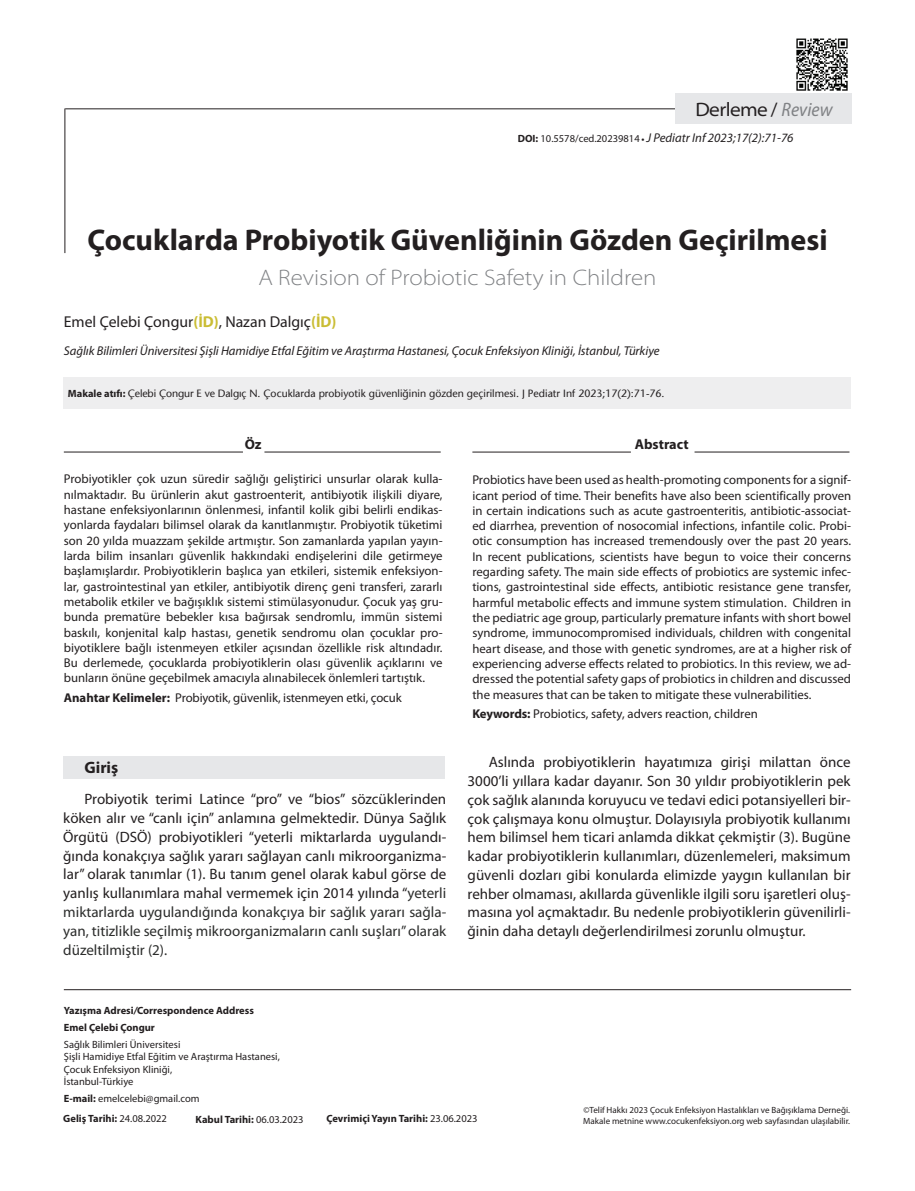
<style>
.page{position:relative;width:915px;height:1191px;background:#fff}
.page>*{position:absolute;margin:0;border:0;box-sizing:border-box;transform-origin:0 0}
.t1{font:700 30px "Myriad Pro";color:#231f20}
.t2{font:300 semi-expanded 22.5px "Myriad Pro";color:#808285}
.t3{font:semi-expanded 19.5px "Myriad Pro";letter-spacing:-.03em;color:#231f20}
.t4{font:700 16.5px "Myriad Pro";color:#231f20}
.t5{font:15.75px "Myriad Pro";color:#231f20}
.t6{font:15px/18.8px "Myriad Pro";color:#231f20;text-align:justify}
.t7{font:700 14.25px "Myriad Pro";color:#231f20}
.t8{font:12.75px/15.3px "Myriad Pro";color:#231f20;text-align:justify}
.t9{font:italic 12.75px "Myriad Pro";letter-spacing:-.005em;color:#231f20}
.t10{font:10.5px/12.6px "Myriad Pro";color:#231f20}
.t11{font:700 10.5px/16.8px "Myriad Pro";color:#231f20}
.t12{font:500 10.5px "Stone Sans Std";color:#231f20}
.t13{font:9px "Myriad Pro";color:#231f20}
.s1{font-stretch:normal}
.s2{font-style:italic;font-stretch:semi-condensed;color:#808285}
.s3{font-weight:700;font-style:normal;font-size:10.5px}
.s4{font-style:normal;font-size:10.5px}
.s5{font-weight:700;font-style:normal;font-size:9px}
.s6{font-weight:700;color:#cabd34}
.s7{font-family:"Myriad Pro";font-weight:700}
.s8{font-weight:700}
.s9{color:#2c2d2c}
.s10{font-style:italic}
.s11{font-weight:400}
</style>
<div class="page">
<img style="left:796px;top:38px;width:52px;height:53px">
<hr style="left:64px;top:989px;width:786px;height:1px;background:#231f20">
<hr style="left:64px;top:108px;width:1px;height:145px;background:#231f20">
<hr style="left:65px;top:108px;width:613px;height:1px;background:#231f20">
<div style="left:674px;top:94px;width:176px;height:30px;background:#e6e7e9"></div>
<hr style="left:64px;top:451px;width:179px;height:1px;background:#231f20">
<hr style="left:264px;top:451px;width:176px;height:1px;background:#231f20">
<hr style="left:472px;top:452px;width:158px;height:1px;background:#231f20">
<hr style="left:694px;top:451px;width:155px;height:1px;background:#231f20">
<div style="left:64px;top:377px;width:786px;height:32px;background:#eeeeef"></div>
<div style="left:63px;top:756px;width:381px;height:22px;background:#e6e7e9"></div>
<h3 class="t3" style="left:695px;top:99px;width:139px">Derleme <span class="s1">/</span> <span class="s2">Review</span></h3>
<p class="t9" style="left:517px;top:131px;width:277px"><span class="s3">DOI:</span> <span class="s4">10.5578/ced.20239814</span> <span class="s5">•</span> J Pediatr Inf 2023;17(2):71-76</p>
<h1 class="t1" style="left:87px;top:223px;width:741px">Çocuklarda Probiyotik Güvenliğinin Gözden Geçirilmesi</h1>
<h2 class="t2" style="left:258px;top:265px;width:399px">A Revision of Probiotic Safety in Children</h2>
<p class="t5" style="left:64px;top:313px;width:274px">Emel Çelebi Çongur<span class="s6">(İD)</span>, Nazan Dalgıç<span class="s6">(İD)</span></p>
<p class="t9" style="left:64px;top:344px;width:597px">Sağlık Bilimleri Üniversitesi Şişli Hamidiye Etfal Eğitim ve Araştırma Hastanesi, Çocuk Enfeksiyon Kliniği, İstanbul, Türkiye</p>
<p class="t12" style="left:68px;top:387px;width:598px"><span class="s7">Makale atıfı:</span> Çelebi Çongur E ve Dalgıç N. Çocuklarda probiyotik güvenliğinin gözden geçirilmesi. J Pediatr Inf 2023;17(2):71-76.</p>
<p class="t7" style="left:245px;top:436px;width:18px">Öz</p>
<p class="t8" style="left:64px;top:472px;width:380px">Probiyotikler çok uzun süredir sağlığı geliştirici unsurlar olarak kulla&shy;nılmaktadır. Bu ürünlerin akut gastroenterit, antibiyotik ilişkili diyare, hastane enfeksiyonlarının önlenmesi, infantil kolik gibi belirli endikas&shy;yonlarda faydaları bilimsel olarak da kanıtlanmıştır. Probiyotik tüketimi son 20 yılda muazzam şekilde artmıştır. Son zamanlarda yapılan yayın&shy;larda bilim insanları güvenlik hakkındaki endişelerini dile getirmeye başlamışlardır. Probiyotiklerin başlıca yan etkileri, sistemik enfeksiyon&shy;lar, gastrointestinal yan etkiler, antibiyotik direnç geni transferi, zararlı metabolik etkiler ve bağışıklık sistemi stimülasyonudur. Çocuk yaş gru&shy;bunda prematüre bebekler kısa bağırsak sendromlu, immün sistemi baskılı, konjenital kalp hastası, genetik sendromu olan çocuklar pro&shy;biyotiklere bağlı istenmeyen etkiler açısından özellikle risk altındadır.<br>Bu derlemede, çocuklarda probiyotiklerin olası güvenlik açıklarını ve bunların önüne geçebilmek amacıyla alınabilecek önlemleri tartıştık.</p>
<p class="t8" style="left:64px;top:690px;width:339px"><span class="s8">Anahtar Kelimeler:</span> Probiyotik, güvenlik, istenmeyen etki, çocuk</p>
<p class="t4" style="left:85px;top:758px;width:35px">Giriş</p>
<p class="t6" style="left:63px;top:790px;width:384px;text-indent:21px">Probiyotik terimi Latince “pro” ve “bios” sözcüklerinden köken alır ve “canlı için” anlamına gelmektedir. Dünya Sağlık Örgütü (DSÖ) probiyotikleri “yeterli miktarlarda uygulandı&shy;ğında konakçıya sağlık yararı sağlayan canlı mikroorganizma&shy;lar” olarak tanımlar (1). Bu tanım genel olarak kabul görse de yanlış kullanımlara mahal vermemek için 2014 yılında “<span class="s9">yeterli miktarlarda uygulandığında konakçıya bir sağlık yararı sağla&shy;yan, titizlikle seçilmiş mikroorganizmaların canlı suşları” olarak düzeltilmiştir (2).</span></p>
<p class="t11" style="left:64px;top:1002px;width:191px">Yazışma Adresi<span class="s10">/</span>Correspondence Address<br>Emel Çelebi Çongur</p>
<p class="t10" style="left:64px;top:1038px;width:217px">Sağlık Bilimleri Üniversitesi<br>Şişli Hamidiye Etfal Eğitim ve Araştırma Hastanesi,<br>Çocuk Enfeksiyon Kliniği,<br>İstanbul-Türkiye</p>
<p class="t10" style="left:64px;top:1092px;width:137px"><span class="s8">E-mail:</span> emelcelebi@gmail.com</p>
<p class="t7" style="left:634px;top:436px;width:55px">Abstract</p>
<p class="t8" style="left:472px;top:472px;width:380px">Probiotics have been used as health-promoting components for a signif&shy;icant period of time. Their benefits have also been scientifically proven in certain indications such as acute gastroenteritis, antibiotic-associat&shy;ed diarrhea, prevention of nosocomial infections, infantile colic. Probi&shy;otic consumption has increased tremendously over the past 20 years.<br>In recent publications, scientists have begun to voice their concerns regarding safety. The main side effects of probiotics are systemic infec&shy;tions, gastrointestinal side effects, antibiotic resistance gene transfer, harmful metabolic effects and immune system stimulation. Children in the pediatric age group, particularly premature infants with short bowel syndrome, immunocompromised individuals, children with congenital heart disease, and those with genetic syndromes, are at a higher risk of experiencing adverse effects related to probiotics. In this review, we ad&shy;dressed the potential safety gaps of probiotics in children and discussed the measures that can be taken to mitigate these vulnerabilities.</p>
<p class="t8" style="left:472px;top:706px;width:287px"><span class="s8">Keywords:</span> Probiotics, safety, advers reaction, children</p>
<p class="t6" style="left:467px;top:753px;width:384px;text-indent:21px">Aslında probiyotiklerin hayatımıza girişi milattan önce 3000’li yıllara kadar dayanır. Son 30 yıldır probiyotiklerin pek çok sağlık alanında koruyucu ve tedavi edici potansiyelleri bir&shy;çok çalışmaya konu olmuştur. Dolayısıyla probiyotik kullanımı hem bilimsel hem ticari anlamda dikkat çekmiştir (3). Bugüne kadar probiyotiklerin kullanımları, düzenlemeleri, maksimum güvenli dozları gibi konularda elimizde yaygın kullanılan bir rehber olmaması, akıllarda güvenlikle ilgili soru işaretleri oluş&shy;masına yol açmaktadır. Bu nedenle probiyotiklerin güvenilirli&shy;ğinin daha detaylı değerlendirilmesi zorunlu olmuştur.</p>
<p class="t11" style="left:63px;top:1110px;width:105px">Geliş Tarihi: <span class="s11">24.08.2022</span></p>
<p class="t11" style="left:195px;top:1110px;width:109px">Kabul Tarihi: <span class="s11">06.03.2023</span></p>
<p class="t13" style="left:583px;top:1105px;width:268px">©Telif Hakkı 2023 Çocuk Enfeksiyon Hastalıkları ve Bağışıklama Derneği.</p>
<p class="t11" style="left:326px;top:1110px;width:153px">Çevrimiçi Yayın Tarihi: <span class="s11">23.06.2023</span></p>
<p class="t13" style="left:583px;top:1116px;width:268px">Makale metnine www.cocukenfeksiyon.org web sayfasından ulaşılabilir.</p>
</div>
